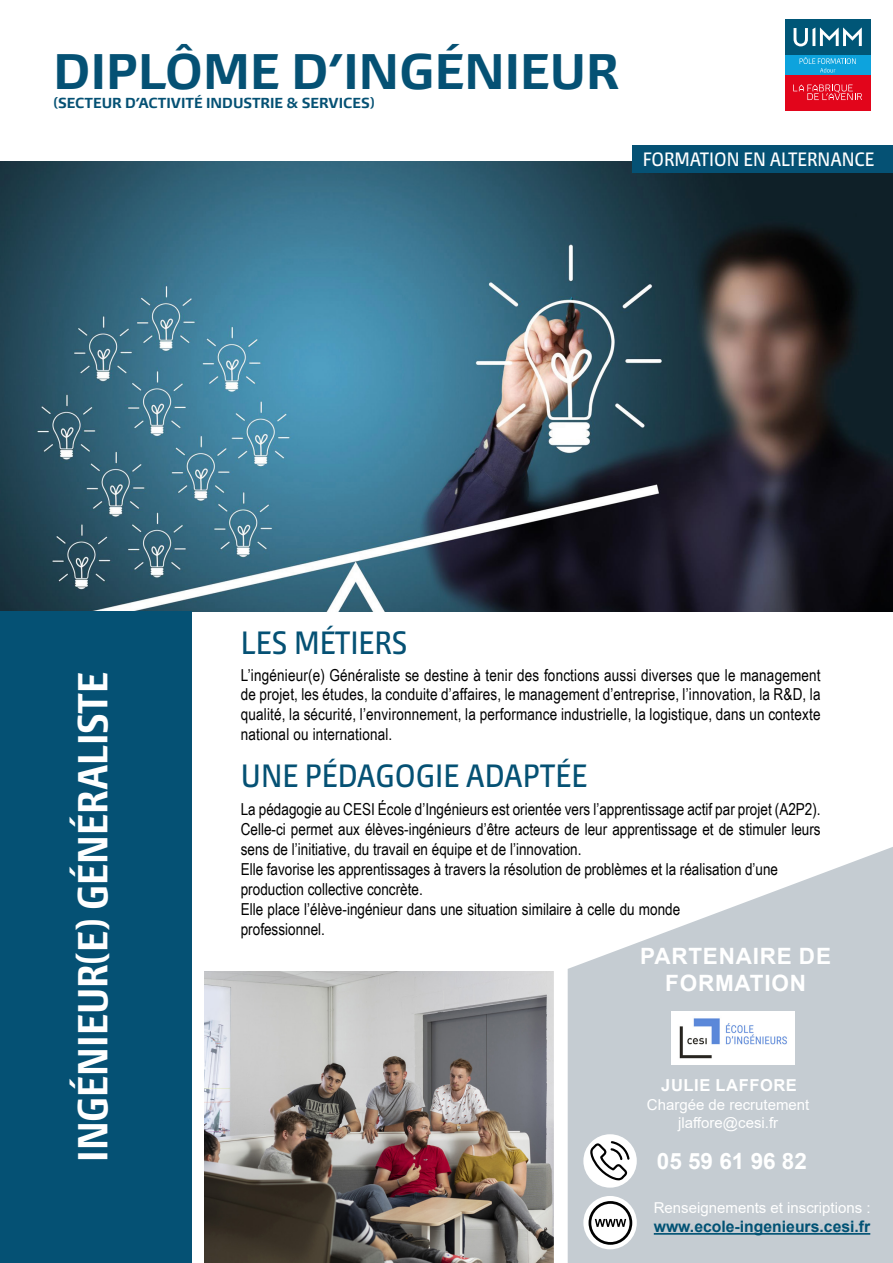
<style>
.page{position:relative;width:893px;height:1263px;background:#fff}
.page>*{position:absolute;margin:0;border:0;box-sizing:border-box;transform-origin:0 0}
.t1{font:700 46.5px "Burlingame Pro";color:#055174}
.t2{font:700 condensed 39px "Burlingame Pro";color:#fff}
.t3{font:500 condensed 30px "Burlingame Pro";color:#055174}
.t4{font:700 22.5px/27px "Arial";letter-spacing:.035em;color:#fff;text-align:center}
.t5{font:500 condensed 18px "Burlingame Pro";color:#fff}
.t6{font:16.5px/19.8px "Arial Narrow";color:#000;text-align:justify}
.t7{font:700 16.5px "Arial";letter-spacing:.035em;color:#fff}
.t8{font:700 15.75px "Arial";color:#015274}
.t9{font:15px/18px "Arial";color:#fff;text-align:center}
.t10{font:700 13.5px "Burlingame Pro";color:#055174}
</style>
<div class="page">
<img style="left:204px;top:972px;width:350px;height:291px">
<img style="left:0;top:161px;width:893px;height:450px">
<svg style="left:568px;top:847px;width:325px;height:416px;fill:#c5ccd2"></svg>
<div style="left:583px;top:1134px;width:54px;height:53px;background:#fff;border-radius:50%"></div>
<svg style="left:590px;top:1141px;width:39px;height:39px"></svg>
<div style="left:583px;top:1196px;width:54px;height:53px;background:#fff;border-radius:50%"></div>
<svg style="left:589px;top:1201px;width:43px;height:44px"></svg>
<hr style="left:654px;top:1233px;width:216px;height:2px;background:#015274">
<img style="left:671px;top:1011px;width:124px;height:54px">
<div style="left:0;top:611px;width:191px;height:652px;background:#055174"></div>
<div style="left:632px;top:145px;width:261px;height:27px;background:#055174"></div>
<div style="left:785px;top:19px;width:85px;height:36px;background:#005677"></div>
<svg style="left:793px;top:28px;width:69px;height:18px"></svg>
<div style="left:785px;top:74px;width:85px;height:36px;background:#e2051b"></div>
<svg style="left:793px;top:84px;width:69px;height:16px"></svg>
<div style="left:785px;top:55px;width:85px;height:19px;background:#0da3dd"></div>
<svg style="left:799px;top:57px;width:57px;height:15px"></svg>
<h1 class="t1" style="left:54px;top:42px;width:567px">DIPLÔME D’INGÉNIEUR</h1>
<p class="t10" style="left:54px;top:95px;width:323px">(SECTEUR D’ACTIVITÉ INDUSTRIE &amp; SERVICES)</p>
<p class="t5" style="left:643px;top:148px;width:233px">FORMATION EN ALTERNANCE</p>
<h2 class="t2" style="left:68px;top:1162px;width:491px;rotate:-90deg">INGÉNIEUR(E) GÉNÉRALISTE</h2>
<h3 class="t3" style="left:241px;top:624px;width:168px">LES MÉTIERS</h3>
<p class="t6" style="left:241px;top:664px;width:581px">L’ingénieur(e) Généraliste se destine à tenir des fonctions aussi diverses que le management de projet, les études, la conduite d’affaires, le management d’entreprise, l’innovation, la R&amp;D, la qualité, la sécurité, l’environnement, la performance industrielle, la logistique, dans un contexte national ou international.</p>
<h3 class="t3" style="left:241px;top:757px;width:348px">UNE PÉDAGOGIE ADAPTÉE</h3>
<p class="t6" style="left:241px;top:799px;width:581px">La pédagogie au CESI École d’Ingénieurs est orientée vers l’apprentissage actif par projet (A2P2).<br>Celle-ci permet aux élèves-ingénieurs d’être acteurs de leur apprentissage et de stimuler leurs sens de l’initiative, du travail en équipe et de l’innovation.</p>
<p class="t6" style="left:241px;top:858px;width:539px;text-align:left">Elle favorise les apprentissages à travers la résolution de problèmes et la réalisation d’une production collective concrète.<br>Elle place l’élève-ingénieur dans une situation similaire à celle du monde<br>professionnel.</p>
<h3 class="t4" style="left:640px;top:943px;width:192px">PARTENAIRE DE<br>FORMATION</h3>
<p class="t7" style="left:661px;top:1073px;width:137px">JULIE LAFFORE</p>
<p class="t9" style="left:647px;top:1095px;width:164px">Chargée de recrutement jlaffore@cesi.fr</p>
<h3 class="t4" style="left:657px;top:1148px;width:152px">05 59 61 96 82</h3>
<p class="t9" style="left:654px;top:1199px;width:218px">Renseignements et inscriptions :</p>
<p class="t8" style="left:654px;top:1215px;width:218px">www.ecole-ingenieurs.cesi.fr</p>
</div>
